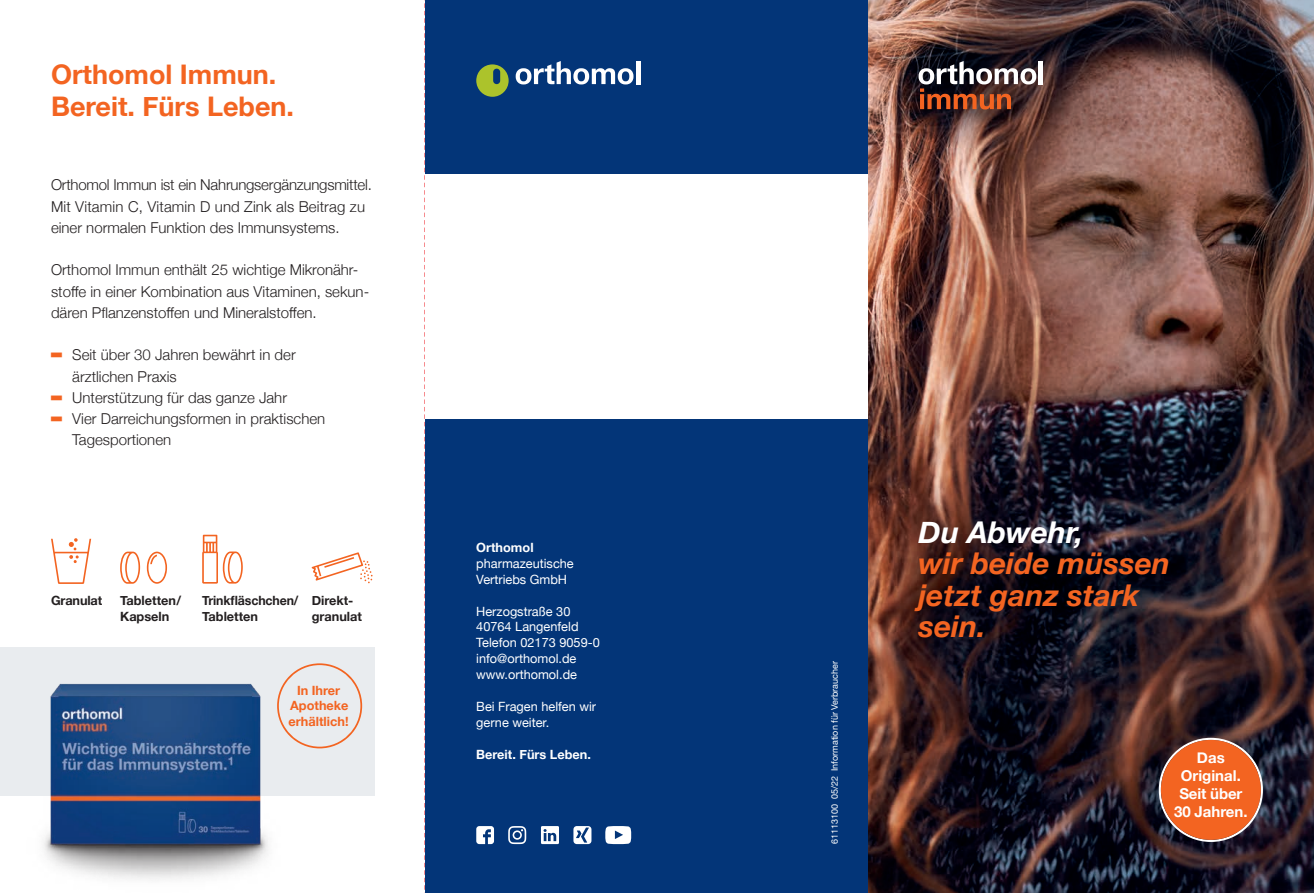
<style>
.page{position:relative;width:1314px;height:893px;background:#fff}
.page>*{position:absolute;margin:0;border:0;box-sizing:border-box;transform-origin:0 0}
.t1{font:300 75px "Helvetica Neue";color:#f36421;scale:.29 1}
.t2{font:italic 700 30px/31.5px "Helvetica Neue";color:#f36421}
.t3{font:italic 700 30px "Helvetica Neue";color:#fff}
.t4{font:700 27px/32px "Helvetica Neue";color:#f36421}
.t5{font:300 15px/21.3px "Helvetica Neue";color:#231f20}
.t6{font:700 15px/18px "Helvetica Neue";color:#fff;text-align:center}
.t7{font:12.75px/15.9px "Helvetica Neue";color:#fff}
.t8{font:700 12.75px/15.9px "Helvetica Neue";color:#231f20}
.t9{font:700 12.75px/15.8px "Helvetica Neue";color:#f36421;text-align:center}
.t10{font:700 12.75px "Helvetica Neue";color:#fff}
.t11{font:9px "Helvetica Neue";color:#fff}
</style>
<div class="page">
<svg style="left:424px;top:0;width:1px;height:893px"></svg>
<img style="left:867px;top:0;width:447px;height:893px">
<div style="left:425px;top:0;width:442px;height:893px;background:#033578"></div>
<svg style="left:476px;top:64px;width:33px;height:33px"></svg>
<svg style="left:516px;top:61px;width:117px;height:23px"></svg>
<hr style="left:636px;top:61px;width:4px;height:23px;background:#fff">
<div style="left:425px;top:174px;width:442px;height:245px;background:#fff"></div>
<div style="left:0;top:647px;width:374px;height:149px;background:#e9ecef"></div>
<svg style="left:288px;top:663px;width:74px;height:61px"></svg>
<hr style="left:1039px;top:61px;width:4px;height:23px;background:#fff">
<svg style="left:918px;top:61px;width:118px;height:49px;background:#674b45"></svg>
<svg style="left:476px;top:826px;width:18px;height:18px"></svg>
<svg style="left:508px;top:826px;width:18px;height:18px"></svg>
<svg style="left:541px;top:826px;width:18px;height:18px"></svg>
<svg style="left:573px;top:826px;width:18px;height:18px"></svg>
<svg style="left:605px;top:826px;width:26px;height:18px"></svg>
<svg style="left:1159px;top:738px;width:104px;height:104px;background:#534d57"></svg>
<div style="left:1161px;top:740px;width:100px;height:100px;background:#f36421;border-radius:50%"></div>
<svg style="left:312px;top:552px;width:61px;height:31px"></svg>
<svg style="left:51px;top:538px;width:40px;height:46px"></svg>
<svg style="left:202px;top:535px;width:41px;height:49px"></svg>
<svg style="left:120px;top:552px;width:20px;height:32px"></svg>
<svg style="left:147px;top:552px;width:20px;height:32px"></svg>
<img style="left:43px;top:677px;width:315px;height:203px">
<h3 class="t4" style="left:51px;top:58px;width:245px">Orthomol Immun.<br>Bereit. Fürs Leben.</h3>
<p class="t5" style="left:51px;top:173px;width:322px">Orthomol Immun ist ein Nahrungsergänzungsmittel.<br>Mit Vitamin C, Vitamin D und Zink als Beitrag zu einer normalen Funktion des Immunsystems.</p>
<p class="t5" style="left:51px;top:258px;width:320px">Orthomol Immun enthält 25 wichtige Mikronähr&shy;stoffe in einer Kombination aus Vitaminen, sekun&shy;dären Pflanzenstoffen und Mineralstoffen.</p>
<h1 class="t1" style="left:51px;top:289px;width:39px">–</h1>
<p class="t5" style="left:72px;top:343px;width:225px">Seit über 30 Jahren bewährt in der ärztlichen Praxis</p>
<h1 class="t1" style="left:51px;top:331px;width:39px">–</h1>
<p class="t5" style="left:72px;top:386px;width:216px">Unterstützung für das ganze Jahr</p>
<h1 class="t1" style="left:51px;top:353px;width:39px">–</h1>
<p class="t5" style="left:72px;top:407px;width:254px">Vier Darreichungsformen in praktischen<br>Tagesportionen</p>
<p class="t8" style="left:51px;top:592px;width:53px">Granulat</p>
<p class="t8" style="left:202px;top:592px;width:98px">Trinkfläschchen/<br>Tabletten</p>
<p class="t8" style="left:120px;top:592px;width:63px">Tabletten /<br>Kapseln</p>
<p class="t8" style="left:312px;top:592px;width:52px">Direkt&shy;granulat</p>
<p class="t9" style="left:289px;top:682px;width:61px">In Ihrer<br>Apotheke erhältlich!</p>
<p class="t10" style="left:476px;top:539px;width:59px">Orthomol</p>
<p class="t7" style="left:476px;top:555px;width:99px">pharmazeutische<br>Vertriebs GmbH</p>
<p class="t7" style="left:476px;top:603px;width:125px">Herzogstraße 30<br>40764 Langenfeld<br>Telefon 02173 9059-0 info@orthomol.de www.orthomol.de</p>
<p class="t7" style="left:476px;top:699px;width:121px">Bei Fragen helfen wir gerne weiter.</p>
<p class="t10" style="left:476px;top:747px;width:116px">Bereit. Fürs Leben.</p>
<p class="t11" style="left:829px;top:844px;width:185px;rotate:-90deg">61113100 05/22 Information für Verbraucher</p>
<h2 class="t3" style="left:918px;top:514px;width:167px">Du Abwehr,</h2>
<h2 class="t2" style="left:918px;top:547px;width:253px">wir beide müssen jetzt ganz stark sein.</h2>
<p class="t6" style="left:1174px;top:749px;width:75px">Das<br>Original.<br>Seit über<br>30 Jahren.</p>
</div>
